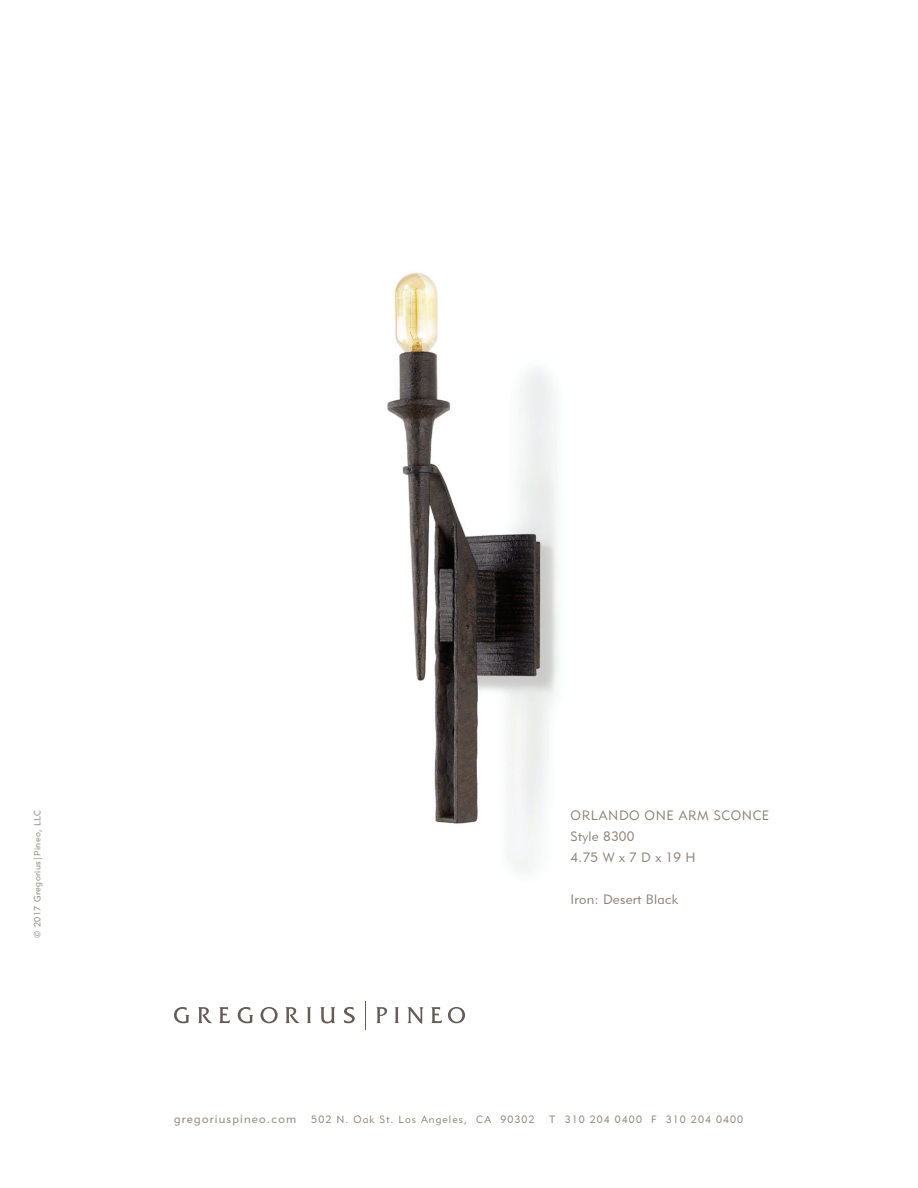
<style>
.page{position:relative;width:918px;height:1188px;background:#fff}
.page>*{position:absolute;margin:0;border:0;box-sizing:border-box;transform-origin:0 0}
.t1{font:13.5px/21.1px "Geometric 415 BT Lite A";letter-spacing:.04em;color:#8e837a}
.t2{font:13.5px "Geometric 415 BT Lite A";letter-spacing:.02em;color:#8e837a}
.t3{font:12px "Geometric 415 BT Lite A";letter-spacing:.1em;color:#8e837a}
.t4{font:10.5px "Geometric 415 BT Lite A";letter-spacing:.1em;color:#8e837a}
.t5{font:9px "Geometric 415 BT Lite A";letter-spacing:.05em;color:#8e837a}
</style>
<div class="page">
<svg style="left:174px;top:1007px;width:15px;height:16px"></svg>
<svg style="left:238px;top:1007px;width:15px;height:16px"></svg>
<svg style="left:261px;top:1007px;width:17px;height:16px"></svg>
<svg style="left:448px;top:1007px;width:17px;height:16px"></svg>
<svg style="left:307px;top:1007px;width:4px;height:16px"></svg>
<svg style="left:395px;top:1007px;width:4px;height:16px"></svg>
<svg style="left:344px;top:1007px;width:11px;height:16px"></svg>
<svg style="left:198px;top:1007px;width:14px;height:16px"></svg>
<svg style="left:285px;top:1007px;width:15px;height:16px"></svg>
<svg style="left:376px;top:1007px;width:11px;height:16px"></svg>
<svg style="left:219px;top:1007px;width:11px;height:16px"></svg>
<svg style="left:431px;top:1007px;width:11px;height:16px"></svg>
<svg style="left:320px;top:1007px;width:15px;height:16px"></svg>
<svg style="left:407px;top:1007px;width:16px;height:17px"></svg>
<svg style="left:365px;top:1001px;width:1px;height:28px"></svg>
<img style="left:387px;top:272px;width:172px;height:602px">
<p class="t5" style="left:32px;top:938px;width:130px;rotate:-90deg">© 2017 Gregorius|Pineo, LLC</p>
<p class="t1" style="left:571px;top:804px;width:200px">ORLANDO ONE ARM SCONCE<br>Style 8300<br>4.75 W x 7 D x 19 H</p>
<p class="t2" style="left:571px;top:891px;width:109px">Iron: Desert Black</p>
<p class="t3" style="left:174px;top:1112px;width:124px">gregoriuspineo.com</p>
<p class="t4" style="left:311px;top:1113px;width:433px">502 N. Oak St. Los Angeles, CA 90302 T 310 204 0400 F 310 204 0400</p>
</div>
